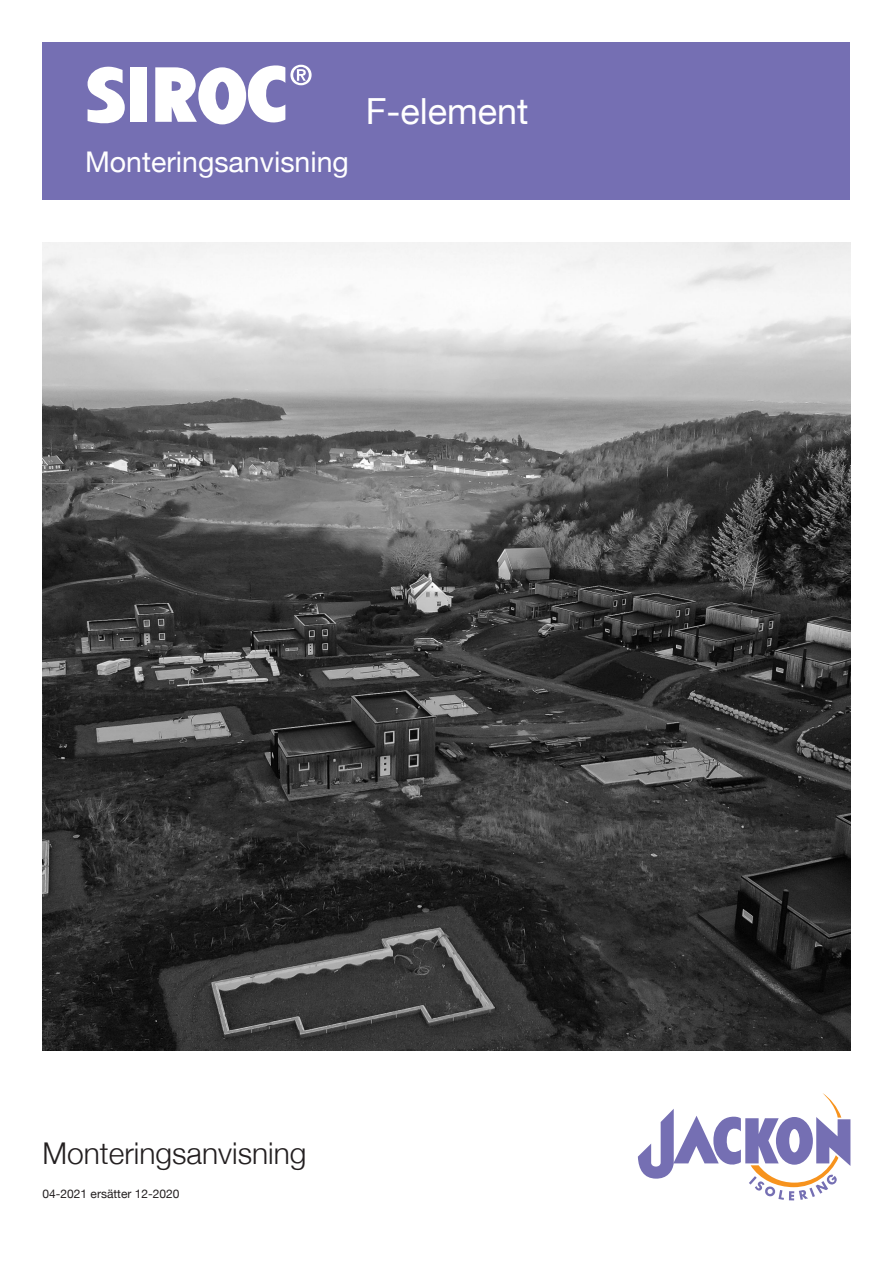
<style>
.page{position:relative;width:893px;height:1263px;background:#fff}
.page>*{position:absolute;margin:0;border:0;box-sizing:border-box;transform-origin:0 0}
.t1{font:36px "Helvetica Neue";color:#fff}
.t2{font:300 30px "Helvetica Neue";color:#231f20}
.t3{font:28.5px "Helvetica Neue";color:#fff}
.t4{font:12px "Helvetica Neue";color:#231f20}
</style>
<div class="page">
<img style="left:43px;top:242px;width:807px;height:808px">
<div style="left:43px;top:43px;width:807px;height:157px;background:#756fb3"></div>
<svg style="left:638px;top:1093px;width:212px;height:107px"></svg>
<svg style="left:87px;top:66px;width:38px;height:58px"></svg>
<div style="left:130px;top:67px;width:17px;height:55px;background:#fff"></div>
<svg style="left:155px;top:64px;width:157px;height:60px"></svg>
<p class="t3" style="left:85px;top:141px;width:265px">Monteringsanvisning</p>
<p class="t1" style="left:366px;top:85px;width:164px">F-element</p>
<p class="t2" style="left:43px;top:1129px;width:266px">Monteringsanvisning</p>
<p class="t4" style="left:43px;top:1185px;width:138px">04-2021 ersätter 12-2020</p>
</div>
